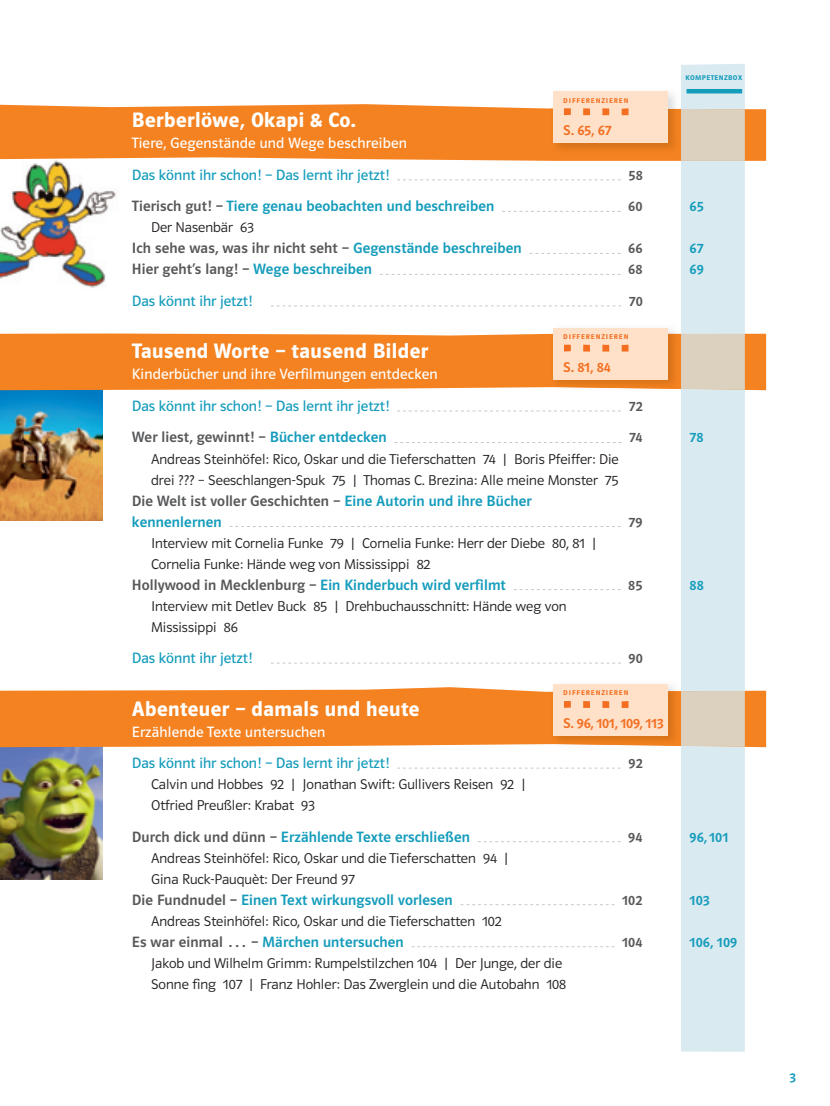
<style>
.page{position:relative;width:830px;height:1106px;background:#fff}
.page>*{position:absolute;margin:0;border:0;box-sizing:border-box;transform-origin:0 0}
.t1{font:21px "Polo ST11 K Hfett";letter-spacing:.02em;color:#fff}
.t2{font:15px/21px "Polo ST11 K Krftg";letter-spacing:.01em;color:#149cbb}
.t3{font:15px/31.5px "Polo ST11 K Buch";letter-spacing:.01em;color:#fff}
.t4{font:15px "Polo ST11 K Krftg";letter-spacing:.01em;color:#57585a}
.t5{font:15px/31.5px "Polo ST11 K Buch";color:#149cbb}
.t6{font:14.25px/21px "Polo ST11 K Leicht";color:#231f20}
.t7{font:14.25px "Polo ST11 K Krftg";letter-spacing:.02em;color:#57585a}
.t8{font:14.25px "Polo ST11 K Krftg";letter-spacing:-.01em;color:#f36e21}
.t9{font:14.25px "Polo ST11 K Krftg";letter-spacing:.02em;color:#149cbb}
.t10{font:13.5px "Polo ST Cap K Krftg";color:#149cbb}
.t11{font:9px "Polo ST Cap K Krftg";letter-spacing:.09em;color:#f36e21}
.t12{font:9px "Polo ST Cap K Krftg";letter-spacing:.04em;color:#149cbb}
.s1{color:#149cbb}
.s2{color:#57585a}
.s3{color:#fff}
</style>
<div class="page">
<img style="left:0;top:747px;width:102px;height:132px">
<img style="left:0;top:390px;width:102px;height:131px">
<img style="left:0;top:161px;width:116px;height:127px">
<svg style="left:0;top:104px;width:765px;height:57px;background:#f58b30"></svg>
<div style="left:0;top:333px;width:765px;height:57px;background:#f58220"></div>
<svg style="left:0;top:687px;width:765px;height:60px;background:#f5892e"></svg>
<div style="left:680px;top:64px;width:64px;height:627px;background:#daeaf1"></div>
<div style="left:680px;top:109px;width:64px;height:52px;background:#dcd0bf"></div>
<div style="left:680px;top:334px;width:64px;height:56px;background:#dcd0bf"></div>
<svg style="left:680px;top:691px;width:64px;height:360px;background:#dae6e9"></svg>
<svg style="left:397px;top:179px;width:223px;height:1px"></svg>
<svg style="left:502px;top:211px;width:118px;height:1px"></svg>
<svg style="left:529px;top:253px;width:91px;height:1px"></svg>
<svg style="left:380px;top:274px;width:240px;height:1px"></svg>
<svg style="left:271px;top:305px;width:350px;height:1px"></svg>
<svg style="left:397px;top:410px;width:223px;height:1px"></svg>
<svg style="left:394px;top:442px;width:227px;height:1px"></svg>
<svg style="left:229px;top:526px;width:391px;height:1px"></svg>
<svg style="left:513px;top:589px;width:107px;height:1px"></svg>
<svg style="left:271px;top:662px;width:349px;height:1px"></svg>
<svg style="left:397px;top:767px;width:223px;height:1px"></svg>
<svg style="left:478px;top:841px;width:142px;height:1px"></svg>
<svg style="left:460px;top:904px;width:154px;height:1px"></svg>
<svg style="left:411px;top:946px;width:203px;height:1px"></svg>
<hr style="left:686px;top:89px;width:55px;height:4px;background:#149cbb">
<img style="left:549px;top:93px;width:131px;height:63px">
<div style="left:553px;top:91px;width:115px;height:52px;background:#fee1c8"></div>
<div style="left:563px;top:108px;width:7px;height:7px;background:#f36e21"></div>
<div style="left:583px;top:108px;width:6px;height:7px;background:#f36e21"></div>
<div style="left:602px;top:108px;width:7px;height:7px;background:#f36e21"></div>
<div style="left:621px;top:108px;width:7px;height:7px;background:#f36e21"></div>
<img style="left:549px;top:329px;width:131px;height:61px">
<img style="left:549px;top:334px;width:131px;height:55px">
<div style="left:553px;top:328px;width:115px;height:51px;background:#fee1c8"></div>
<div style="left:563px;top:345px;width:7px;height:6px;background:#f36e21"></div>
<svg style="left:583px;top:345px;width:6px;height:6px"></svg>
<div style="left:602px;top:345px;width:7px;height:6px;background:#f36e21"></div>
<div style="left:621px;top:345px;width:7px;height:6px;background:#f36e21"></div>
<img style="left:549px;top:686px;width:131px;height:61px">
<img style="left:549px;top:691px;width:131px;height:55px">
<div style="left:553px;top:684px;width:115px;height:51px;background:#fee1c8"></div>
<div style="left:563px;top:701px;width:7px;height:7px;background:#f36e21"></div>
<div style="left:583px;top:701px;width:6px;height:7px;background:#f36e21"></div>
<div style="left:602px;top:701px;width:7px;height:7px;background:#f36e21"></div>
<div style="left:621px;top:701px;width:7px;height:7px;background:#f36e21"></div>
<p class="t1" style="left:132px;top:108px;width:225px">Berberlöwe, Okapi &amp; Co.</p>
<p class="t3" style="left:132px;top:128px;width:276px">Tiere, Gegenstände und Wege beschreiben<br><span class="s1">Das könnt ihr schon! – Das lernt ihr jetzt!</span></p>
<p class="t11" style="left:563px;top:95px;width:67px">differenzieren</p>
<p class="t8" style="left:563px;top:123px;width:50px">S. 65, 67</p>
<p class="t7" style="left:628px;top:167px;width:16px">58</p>
<p class="t12" style="left:685px;top:72px;width:58px">kompetenzbox</p>
<p class="t2" style="left:132px;top:196px;width:364px"><span class="s2">Tierisch gut! –</span> Tiere genau beobachten und beschreiben</p>
<p class="t7" style="left:628px;top:199px;width:16px">60</p>
<p class="t9" style="left:689px;top:199px;width:16px">65</p>
<p class="t6" style="left:151px;top:217px;width:104px">Der Nasenbär 63</p>
<p class="t4" style="left:132px;top:240px;width:391px">Ich sehe was, was ihr nicht seht – <span class="s1">Gegenstände beschreiben</span></p>
<p class="t7" style="left:628px;top:241px;width:16px">66</p>
<p class="t9" style="left:689px;top:241px;width:15px">67</p>
<p class="t4" style="left:132px;top:261px;width:241px">Hier geht’s lang! – <span class="s1">Wege beschreiben</span></p>
<p class="t7" style="left:628px;top:262px;width:16px">68</p>
<p class="t9" style="left:689px;top:262px;width:16px">69</p>
<p class="t5" style="left:132px;top:285px;width:122px">Das könnt ihr jetzt!</p>
<p class="t7" style="left:628px;top:293px;width:15px">70</p>
<p class="t1" style="left:132px;top:339px;width:298px">Tausend Worte – tausend Bilder</p>
<p class="t3" style="left:132px;top:359px;width:307px">Kinderbücher und ihre Verfilmungen entdecken<br><span class="s1">Das könnt ihr schon! – Das lernt ihr jetzt!</span></p>
<p class="t11" style="left:563px;top:331px;width:67px">differenzieren</p>
<p class="t8" style="left:563px;top:359px;width:49px">S. 81, 84</p>
<p class="t7" style="left:628px;top:398px;width:15px">72</p>
<p class="t4" style="left:132px;top:429px;width:256px">Wer liest, gewinnt! – <span class="s1">Bücher entdecken</span></p>
<p class="t7" style="left:628px;top:430px;width:15px">74</p>
<p class="t9" style="left:689px;top:430px;width:15px">78</p>
<p class="t6" style="left:151px;top:448px;width:469px">Andreas Steinhöfel: Rico, Oskar und die Tieferschatten 74 | Boris Pfeiffer: Die drei ??? – Seeschlangen-Spuk 75 | Thomas C. Brezina: Alle meine Monster 75</p>
<p class="t2" style="left:132px;top:490px;width:401px"><span class="s2">Die Welt ist voller Geschichten –</span> Eine Autorin und ihre Bücher kennenlernen</p>
<p class="t7" style="left:628px;top:514px;width:15px">79</p>
<p class="t6" style="left:151px;top:532px;width:446px">Interview mit Cornelia Funke 79 | Cornelia Funke: Herr der Diebe 80, 81 |<br>Cornelia Funke: Hände weg von Mississippi 82</p>
<p class="t2" style="left:132px;top:574px;width:375px"><span class="s2">Hollywood in Mecklenburg –</span> Ein Kinderbuch wird verfilmt</p>
<p class="t7" style="left:628px;top:577px;width:16px">85</p>
<p class="t9" style="left:689px;top:577px;width:16px">88</p>
<p class="t6" style="left:151px;top:595px;width:417px">Interview mit Detlev Buck 85 | Drehbuchausschnitt: Hände weg von<br>Mississippi 86</p>
<p class="t5" style="left:132px;top:642px;width:122px">Das könnt ihr jetzt!</p>
<p class="t7" style="left:628px;top:650px;width:16px">90</p>
<p class="t1" style="left:132px;top:696px;width:289px">Abenteuer – damals und heute</p>
<p class="t5" style="left:132px;top:716px;width:259px"><span class="s3">Erzählende Texte untersuchen<br></span>Das könnt ihr schon! – Das lernt ihr jetzt!</p>
<p class="t11" style="left:563px;top:687px;width:67px">differenzieren</p>
<p class="t8" style="left:563px;top:715px;width:102px">S. 96, 101, 109, 113</p>
<p class="t7" style="left:628px;top:755px;width:16px">92</p>
<p class="t6" style="left:151px;top:774px;width:375px">Calvin und Hobbes 92 | Jonathan Swift: Gullivers Reisen 92 |<br>Otfried Preußler: Krabat 93</p>
<p class="t2" style="left:132px;top:826px;width:339px"><span class="s2">Durch dick und dünn –</span> Erzählende Texte erschließen</p>
<p class="t7" style="left:628px;top:829px;width:16px">94</p>
<p class="t9" style="left:689px;top:829px;width:40px">96, 101</p>
<p class="t6" style="left:151px;top:847px;width:358px">Andreas Steinhöfel: Rico, Oskar und die Tieferschatten 94 |<br>Gina Ruck-Pauquèt: Der Freund 97</p>
<p class="t2" style="left:132px;top:889px;width:322px"><span class="s2">Die Fundnudel –</span> Einen Text wirkungsvoll vorlesen</p>
<p class="t7" style="left:621px;top:892px;width:22px">102</p>
<p class="t9" style="left:689px;top:892px;width:22px">103</p>
<p class="t6" style="left:151px;top:910px;width:352px">Andreas Steinhöfel: Rico, Oskar und die Tieferschatten 102</p>
<p class="t2" style="left:132px;top:931px;width:273px"><span class="s2">Es war einmal … –</span> Märchen untersuchen</p>
<p class="t7" style="left:621px;top:934px;width:22px">104</p>
<p class="t9" style="left:689px;top:934px;width:49px">106, 109</p>
<p class="t6" style="left:151px;top:952px;width:416px">Jakob und Wilhelm Grimm: Rumpelstilzchen 104 | Der Junge, der die<br>Sonne fing 107 | Franz Hohler: Das Zwerglein und die Autobahn 108</p>
<p class="t10" style="left:789px;top:1069px;width:8px">3</p>
</div>
